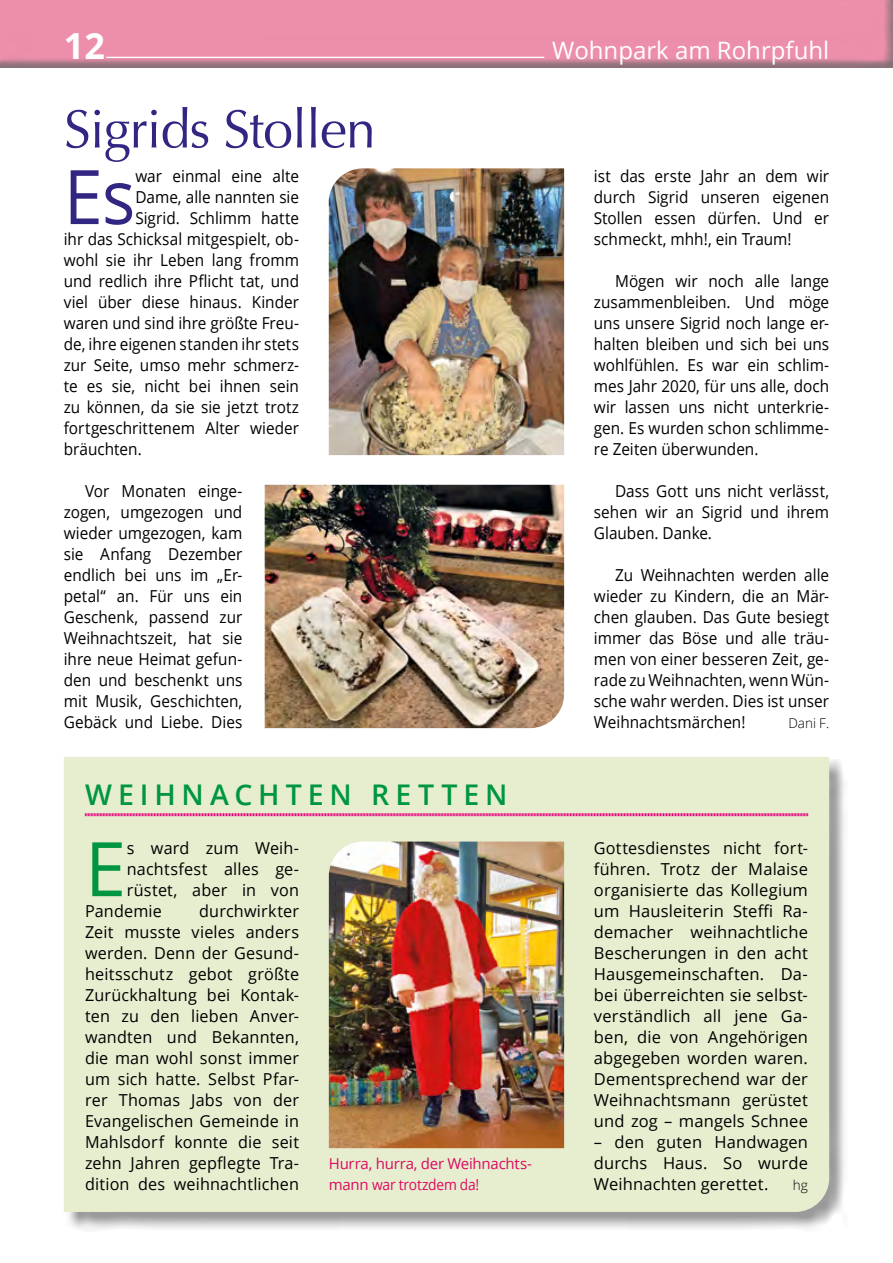
<style>
.page{position:relative;width:893px;height:1263px;background:#fff}
.page>*{position:absolute;margin:0;border:0;box-sizing:border-box;transform-origin:0 0}
.t1{font:75.3px "Open Sans";color:#312783;scale:.93 1}
.t2{font:75.3px "Open Sans";color:#009641}
.t3{font:54px "Optima";letter-spacing:-.02em;color:#312783}
.t4{font:700 36px "Open Sans";color:#fff}
.t5{font:600 28.5px "Open Sans";letter-spacing:.21em;color:#009641}
.t6{font:24px "Open Sans";color:#fff}
.t7{font:16.5px/21px "Open Sans";color:#000;text-align:justify;scale:.93 1}
.t8{font:16.5px/21px "Open Sans";color:#000;text-align:justify}
.t9{font:15px/21px "Open Sans";letter-spacing:-.015em;color:#dd0860}
.t10{font:300 13.5px "Open Sans";color:#000}
</style>
<div class="page">
<div style="left:66px;top:759px;width:782px;height:472px;background:#000;opacity:.4"></div>
<div style="left:64px;top:757px;width:765px;height:455px;background:#e7eecf"></div>
<div style="left:0;top:0;width:893px;height:70px;background:#000;opacity:.75"></div>
<hr style="left:106px;top:57px;width:438px;height:1px;background:#fff">
<img style="left:329px;top:168px;width:235px;height:287px">
<img style="left:265px;top:485px;width:299px;height:243px">
<img style="left:329px;top:841px;width:235px;height:307px">
<svg style="left:85px;top:813px;width:723px;height:4px;background:#e676a5"></svg>
<h3 class="t4" style="left:64px;top:21px;width:43px">12</h3>
<h3 class="t6" style="left:552px;top:34px;width:279px">Wohnpark am Rohrpfuhl</h3>
<h2 class="t3" style="left:64px;top:98px;width:314px">Sigrids Stollen</h2>
<h1 class="t1" style="left:64px;top:145px;width:78px">Es</h1>
<p class="t7" style="left:135px;top:165px;width:178px">war einmal eine alte</p>
<p class="t7" style="left:135px;top:186px;width:178px">Dame, alle nannten sie</p>
<p class="t7" style="left:135px;top:207px;width:178px">Sigrid. Schlimm hatte</p>
<p class="t7" style="left:64px;top:228px;width:254px">ihr das Schicksal mitgespielt, ob-</p>
<p class="t7" style="left:64px;top:249px;width:254px">wohl sie ihr Leben lang fromm</p>
<p class="t7" style="left:64px;top:270px;width:255px">und redlich ihre Pflicht tat, und</p>
<p class="t7" style="left:64px;top:291px;width:254px">viel über diese hinaus. Kinder</p>
<p class="t7" style="left:64px;top:312px;width:254px">waren und sind ihre größte Freu-</p>
<p class="t7" style="left:64px;top:333px;width:254px">de, ihre eigenen standen ihr stets</p>
<p class="t7" style="left:64px;top:354px;width:254px">zur Seite, umso mehr schmerz-</p>
<p class="t7" style="left:64px;top:375px;width:254px">te es sie, nicht bei ihnen sein</p>
<p class="t7" style="left:64px;top:396px;width:254px">zu können, da sie sie jetzt trotz</p>
<p class="t7" style="left:64px;top:417px;width:254px">fortgeschrittenem Alter wieder</p>
<p class="t7" style="left:64px;top:438px;width:85px">bräuchten.</p>
<p class="t7" style="left:64px;top:480px;width:194px;text-indent:21px">Vor Monaten einge&shy;zogen, umgezogen und wieder umgezogen, kam sie Anfang Dezember endlich bei uns im „Er&shy;petal“ an. Für uns ein Geschenk, passend zur Weihnachtszeit, hat sie ihre neue Heimat gefun&shy;den und beschenkt uns mit Musik, Geschichten, Gebäck und Liebe. Dies</p>
<h3 class="t5" style="left:85px;top:775px;width:424px">WEIHNACHTEN RETTEN</h3>
<h1 class="t2" style="left:85px;top:817px;width:43px">E</h1>
<p class="t8" style="left:127px;top:837px;width:174px">s ward zum Weih-</p>
<p class="t8" style="left:127px;top:858px;width:174px">nachtsfest alles ge-</p>
<p class="t8" style="left:127px;top:879px;width:174px">rüstet, aber in von</p>
<p class="t8" style="left:85px;top:900px;width:78px">Pandemie</p>
<p class="t8" style="left:85px;top:900px;width:216px;text-indent:114px">durchwirkter Zeit musste vieles anders werden. Denn der Gesund&shy;heitsschutz gebot größte Zurückhaltung bei Kontak&shy;ten zu den lieben Anver&shy;wandten und Bekannten, die man wohl sonst immer um sich hatte. Selbst Pfar&shy;rer Thomas Jabs von der Evangelischen Gemeinde in Mahlsdorf konnte die seit zehn Jahren gepflegte Tra&shy;dition des weihnachtlichen</p>
<p class="t9" style="left:329px;top:1153px;width:205px">Hurra, hurra, der Weihnachts&shy;mann war trotzdem da!</p>
<p class="t7" style="left:594px;top:165px;width:254px">ist das erste Jahr an dem wir durch Sigrid unseren eigenen Stollen essen dürfen. Und er schmeckt, mhh!, ein Traum!</p>
<p class="t7" style="left:594px;top:270px;width:255px;text-indent:21px">Mögen wir noch alle lange zusammenbleiben. Und möge uns unsere Sigrid noch lange er&shy;halten bleiben und sich bei uns wohlfühlen. Es war ein schlim&shy;mes Jahr 2020, für uns alle, doch wir lassen uns nicht unterkrie&shy;gen. Es wurden schon schlimme&shy;re Zeiten überwunden.</p>
<p class="t7" style="left:594px;top:480px;width:254px;text-indent:21px">Dass Gott uns nicht verlässt, sehen wir an Sigrid und ihrem Glauben. Danke.</p>
<p class="t7" style="left:594px;top:564px;width:254px;text-indent:21px">Zu Weihnachten werden alle wieder zu Kindern, die an Mär&shy;chen glauben. Das Gute besiegt immer das Böse und alle träu&shy;men von einer besseren Zeit, ge&shy;rade zu Weihnachten, wenn Wün&shy;sche wahr werden. Dies ist unser Weihnachtsmärchen!</p>
<p class="t10" style="left:788px;top:714px;width:42px">Dani F.</p>
<p class="t8" style="left:594px;top:837px;width:216px">Gottesdienstes nicht fort&shy;führen. Trotz der Malaise organisierte das Kollegium um Hausleiterin Steffi Ra&shy;demacher weihnachtliche Bescherungen in den acht Hausgemeinschaften. Da&shy;bei überreichten sie selbst&shy;verständlich all jene Ga&shy;ben, die von Angehörigen abgegeben worden waren.<br>Dementsprechend war der Weihnachtsmann gerüstet und zog – mangels Schnee</p>
<p class="t8" style="left:594px;top:1131px;width:216px">– den guten Handwagen durchs Haus. So wurde Weihnachten gerettet.</p>
<p class="t10" style="left:793px;top:1176px;width:17px">hg</p>
</div>
